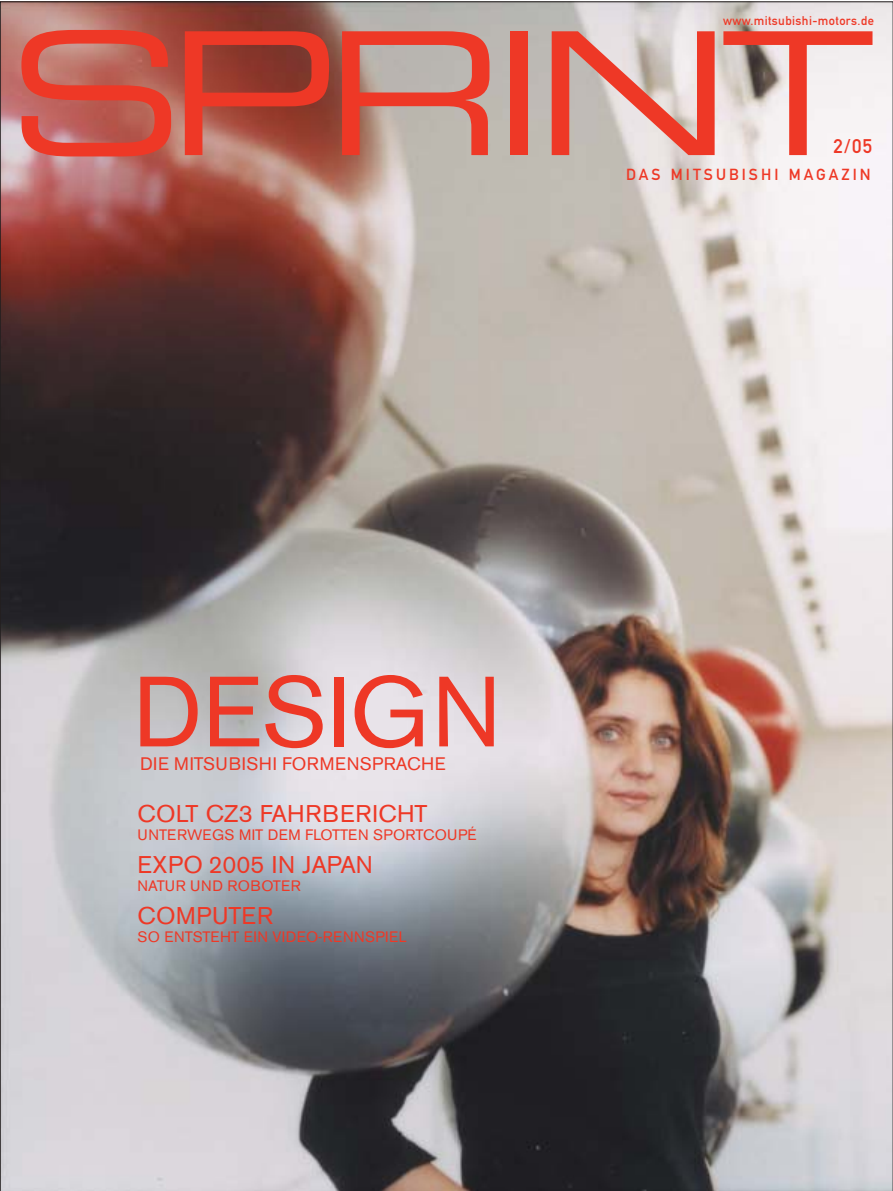
<style>
.page{position:relative;width:893px;height:1191px;background:#fff}
.page>*{position:absolute;margin:0;border:0;box-sizing:border-box;transform-origin:0 0}
.t1{font:171px "Eurostile Extended Two";letter-spacing:-.06em;color:#ee3826;scale:1.05 1}
.t2{font:98.7px "Akzidenz Grotesk BE";color:#ee3826}
.t3{font:24px "Akzidenz Grotesk BE";letter-spacing:.02em;color:#ee3826}
.t4{font:24px "Akzidenz Grotesk BE";color:#ee3826}
.t5{font:19.5px "DIN Mittelschrift";color:#ee3826}
.t6{font:18px "Akzidenz Grotesk BE";letter-spacing:.02em;color:#ee3826}
.t7{font:15.9px "DIN Mittelschrift";letter-spacing:.19em;color:#ee3826}
.t8{font:15px "Akzidenz Grotesk BE";letter-spacing:.02em;color:#ee3826}
.t9{font:12.45px "DIN Mittelschrift";letter-spacing:.03em;color:#ee3826}
</style>
<div class="page">
<img style="left:0;top:2px;width:892px;height:1189px">
<p class="t9" style="left:723px;top:16px;width:152px">www.mitsubishi-motors.de</p>
<h1 class="t1" style="left:8px;top:31px;width:828px">SPRINT</h1>
<h3 class="t5" style="left:833px;top:140px;width:40px">2/05</h3>
<p class="t7" style="left:626px;top:169px;width:246px">DAS MITSUBISHI MAGAZIN</p>
<h2 class="t2" style="left:133px;top:677px;width:370px">DESIGN</h2>
<p class="t6" style="left:140px;top:758px;width:307px">DIE MITSUBISHI FORMENSPRACHE</p>
<h3 class="t3" style="left:138px;top:805px;width:291px">COLT CZ3 FAHRBERICHT</h3>
<p class="t8" style="left:138px;top:829px;width:340px">UNTERWEGS MIT DEM FLOTTEN SPORTCOUPÉ</p>
<h3 class="t4" style="left:138px;top:856px;width:237px">EXPO 2005 IN JAPAN</h3>
<p class="t8" style="left:138px;top:880px;width:165px">NATUR UND ROBOTER</p>
<h3 class="t3" style="left:138px;top:907px;width:137px">COMPUTER</h3>
<p class="t8" style="left:138px;top:931px;width:271px">SO ENTSTEHT EIN VIDEO-RENNSPIEL</p>
</div>
